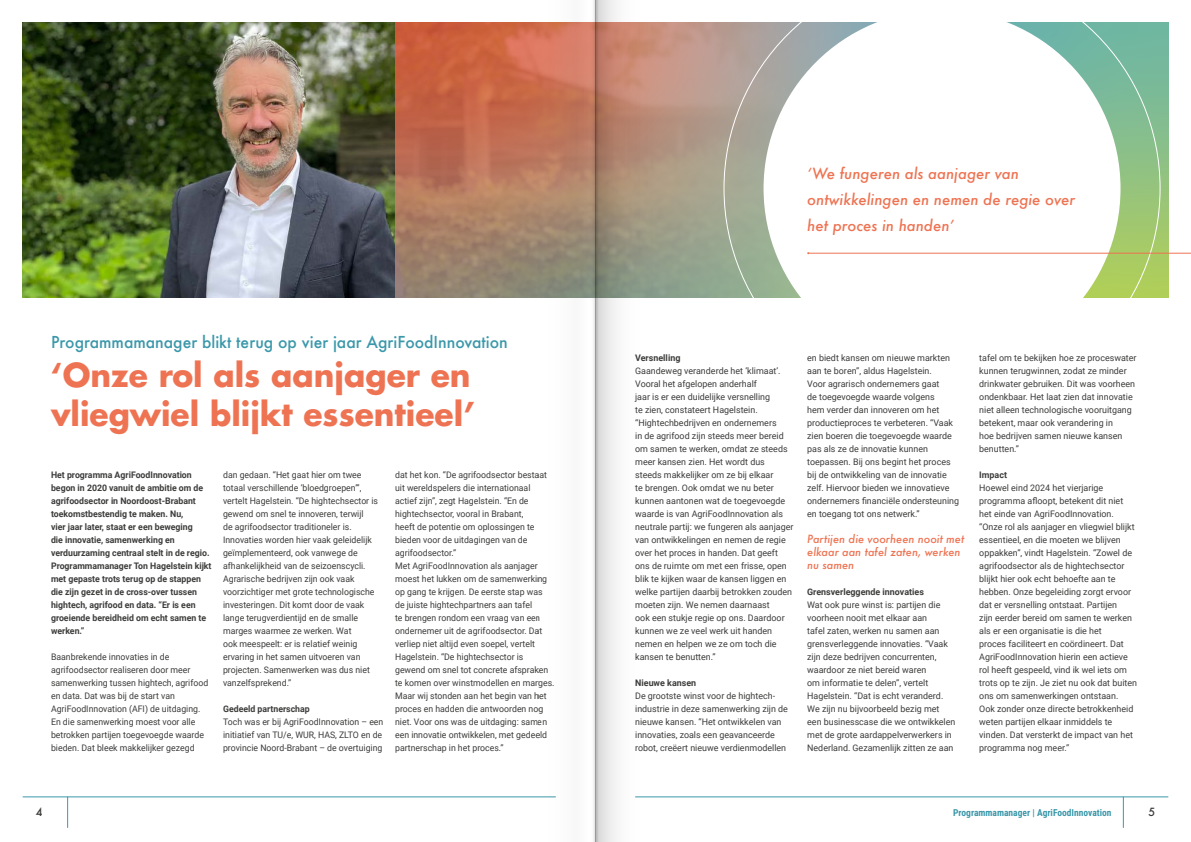
<style>
.page{position:relative;width:1191px;height:842px;background:#fff}
.page>*{position:absolute;margin:0;border:0;box-sizing:border-box;transform-origin:0 0}
.t1{font:700 32px/39px "Futura";color:#ee7352}
.t2{font:500 16px "Futura";color:#3b98aa}
.t3{font:italic 500 15px/26px "Futura";color:#ee7352}
.t4{font:italic 500 11px/13px "Futura";color:#ee7352}
.t5{font:500 11px "Futura";color:#3c3c3b}
.t6{font:700 9.5px "Roboto Condensed";color:#3b98aa}
.t7{font:9px/13px "Roboto";color:#3c3c3b}
.t8{font:700 9px/13px "Roboto";color:#3c3c3b}
</style>
<div class="page">
<img style="left:23px;top:23px;width:372px;height:274px">
<svg style="left:395px;top:23px;width:773px;height:274px;background:#b28369"></svg>
<svg style="left:723px;top:22px;width:437px;height:276px;background:#97b493"></svg>
<div style="left:763px;top:10px;width:357px;height:357px;background:#fff;border-radius:50%"></div>
<hr style="left:808px;top:253px;width:383px;height:1px;background:#ee7352">
<hr style="left:67px;top:797px;width:1px;height:31px;background:#3b98aa">
<hr style="left:1123px;top:797px;width:1px;height:31px;background:#3b98aa">
<hr style="left:635px;top:797px;width:533px;height:1px;background:#3b98aa">
<hr style="left:23px;top:797px;width:533px;height:1px;background:#3b98aa">
<svg style="left:595px;top:0;width:57px;height:842px"></svg>
<svg style="left:539px;top:0;width:56px;height:842px"></svg>
<h2 class="t2" style="left:51px;top:331px;width:458px">Programmamanager blikt terug op vier jaar AgriFoodInnovation</h2>
<h1 class="t1" style="left:51px;top:355px;width:425px">‘Onze rol als aanjager en vliegwiel blijkt essentieel’</h1>
<p class="t8" style="left:51px;top:468px;width:162px">Het programma AgriFoodInnovation begon in 2020 vanuit de ambitie om de agrifoodsector in Noordoost-Brabant toekomstbestendig te maken. Nu,<br>vier jaar later, staat er een beweging<br>die innovatie, samenwerking en verduurzaming centraal stelt in de regio.<br>Programmamanager Ton Hagelstein kijkt met gepaste trots terug op de stappen die zijn gezet in de cross-over tussen hightech, agrifood en data. “Er is een groeiende bereidheid om echt samen te werken.”</p>
<p class="t7" style="left:51px;top:650px;width:159px">Baanbrekende innovaties in de agrifoodsector realiseren door meer samenwerking tussen hightech, agrifood en data. Dat was bij de start van AgriFoodInnovation (AFI) de uitdaging.<br>En die samenwerking moest voor alle betrokken partijen toegevoegde waarde bieden. Dat bleek makkelijker gezegd</p>
<p class="t7" style="left:223px;top:468px;width:156px">dan gedaan. “Het gaat hier om twee totaal verschillende ‘bloedgroepen’”, vertelt Hagelstein. “De hightechsector is gewend om snel te innoveren, terwijl<br>de agrifoodsector traditioneler is.<br>Innovaties worden hier vaak geleidelijk geïmplementeerd, ook vanwege de afhankelijkheid van de seizoenscycli.<br>Agrarische bedrijven zijn ook vaak voorzichtiger met grote technologische investeringen. Dit komt door de vaak lange terugverdientijd en de smalle marges waarmee ze werken. Wat<br>ook meespeelt: er is relatief weinig ervaring in het samen uitvoeren van projecten. Samenwerken was dus niet vanzelfsprekend.”</p>
<p class="t8" style="left:223px;top:702px;width:88px">Gedeeld partnerschap</p>
<p class="t7" style="left:223px;top:715px;width:162px">Toch was er bij AgriFoodInnovation – een initiatief van TU/e, WUR, HAS, ZLTO en de provincie Noord-Brabant – de overtuiging</p>
<p class="t7" style="left:395px;top:468px;width:161px">dat het kon. “De agrifoodsector bestaat uit wereldspelers die internationaal actief zijn”, zegt Hagelstein. “En de hightechsector, vooral in Brabant,<br>heeft de potentie om oplossingen te bieden voor de uitdagingen van de agrifoodsector.”<br>Met AgriFoodInnovation als aanjager moest het lukken om de samenwerking op gang te krijgen. De eerste stap was<br>de juiste hightechpartners aan tafel<br>te brengen rondom een vraag van een ondernemer uit de agrifoodsector. Dat verliep niet altijd even soepel, vertelt Hagelstein. “De hightechsector is gewend om snel tot concrete afspraken te komen over winstmodellen en marges.<br>Maar wij stonden aan het begin van het proces en hadden die antwoorden nog niet. Voor ons was de uitdaging: samen een innovatie ontwikkelen, met gedeeld partnerschap in het proces.”</p>
<h3 class="t3" style="left:807px;top:160px;width:269px">‘We fungeren als aanjager van ontwikkelingen en nemen de regie over het proces in handen’</h3>
<p class="t8" style="left:635px;top:351px;width:47px">Versnelling</p>
<p class="t7" style="left:635px;top:364px;width:160px">Gaandeweg veranderde het ‘klimaat’.<br>Vooral het afgelopen anderhalf<br>jaar is er een duidelijke versnelling<br>te zien, constateert Hagelstein. “Hightechbedrijven en ondernemers<br>in de agrifood zijn steeds meer bereid om samen te werken, omdat ze steeds meer kansen zien. Het wordt dus steeds makkelijker om ze bij elkaar<br>te brengen. Ook omdat we nu beter kunnen aantonen wat de toegevoegde waarde is van AgriFoodInnovation als neutrale partij: we fungeren als aanjager van ontwikkelingen en nemen de regie over het proces in handen. Dat geeft ons de ruimte om met een frisse, open blik te kijken waar de kansen liggen en welke partijen daarbij betrokken zouden moeten zijn. We nemen daarnaast<br>ook een stukje regie op ons. Daardoor kunnen we ze veel werk uit handen nemen en helpen we ze om toch die kansen te benutten.”</p>
<p class="t8" style="left:635px;top:676px;width:62px">Nieuwe kansen</p>
<p class="t7" style="left:635px;top:689px;width:154px">De grootste winst voor de hightech&shy;industrie in deze samenwerking zijn de nieuwe kansen. “Het ontwikkelen van innovaties, zoals een geavanceerde robot, creëert nieuwe verdienmodellen</p>
<p class="t7" style="left:807px;top:351px;width:153px">en biedt kansen om nieuwe markten aan te boren”, aldus Hagelstein.<br>Voor agrarisch ondernemers gaat<br>de toegevoegde waarde volgens<br>hem verder dan innoveren om het productieproces te verbeteren. “Vaak zien boeren die toegevoegde waarde pas als ze de innovatie kunnen toepassen. Bij ons begint het proces bij de ontwikkeling van de innovatie zelf. Hiervoor bieden we innovatieve ondernemers financiële ondersteuning en toegang tot ons netwerk.”</p>
<p class="t4" style="left:807px;top:532px;width:158px">Partijen die voorheen nooit met elkaar aan tafel zaten, werken nu samen</p>
<p class="t8" style="left:807px;top:585px;width:118px">Grensverleggende innovaties</p>
<p class="t7" style="left:807px;top:598px;width:150px">Wat ook pure winst is: partijen die voorheen nooit met elkaar aan<br>tafel zaten, werken nu samen aan grensverleggende innovaties. “Vaak zijn deze bedrijven concurrenten, waardoor ze niet bereid waren<br>om informatie te delen”, vertelt Hagelstein. “Dat is echt veranderd.<br>We zijn nu bijvoorbeeld bezig met een businesscase die we ontwikkelen met de grote aardappelverwerkers in Nederland. Gezamenlijk zitten ze aan</p>
<p class="t7" style="left:979px;top:351px;width:159px">tafel om te bekijken hoe ze proceswater kunnen terugwinnen, zodat ze minder drinkwater gebruiken. Dit was voorheen ondenkbaar. Het laat zien dat innovatie niet alleen technologische vooruitgang betekent, maar ook verandering in<br>hoe bedrijven samen nieuwe kansen benutten.”</p>
<p class="t8" style="left:979px;top:468px;width:29px">Impact</p>
<p class="t7" style="left:979px;top:481px;width:159px">Hoewel eind 2024 het vierjarige programma afloopt, betekent dit niet het einde van AgriFoodInnovation. “Onze rol als aanjager en vliegwiel blijkt essentieel, en die moeten we blijven oppakken”, vindt Hagelstein. “Zowel de agrifoodsector als de hightechsector blijkt hier ook echt behoefte aan te hebben. Onze begeleiding zorgt ervoor dat er versnelling ontstaat. Partijen<br>zijn eerder bereid om samen te werken als er een organisatie is die het<br>proces faciliteert en coördineert. Dat AgriFoodInnovation hierin een actieve rol heeft gespeeld, vind ik wel iets om trots op te zijn. Je ziet nu ook dat buiten ons om samenwerkingen ontstaan.<br>Ook zonder onze directe betrokkenheid weten partijen elkaar inmiddels te vinden. Dat versterkt de impact van het programma nog meer.”</p>
<p class="t5" style="left:36px;top:804px;width:8px">4</p>
<p class="t6" style="left:953px;top:806px;width:160px">Programmamanager | AgriFoodInnovation</p>
<p class="t5" style="left:1148px;top:804px;width:8px">5</p>
</div>
